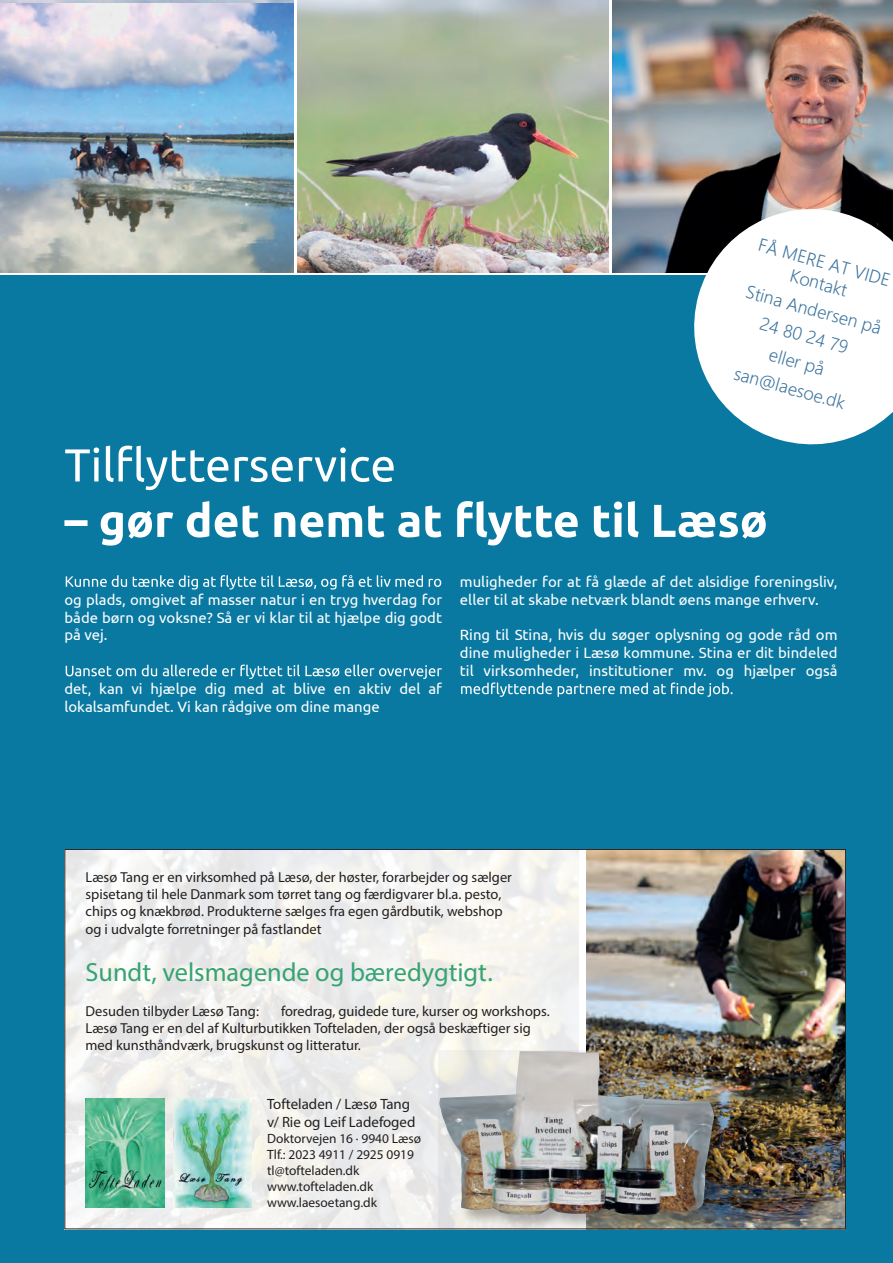
<style>
.page{position:relative;width:893px;height:1263px;background:#fff}
.page>*{position:absolute;margin:0;border:0;box-sizing:border-box;transform-origin:0 0}
.t1{font:italic 600 26.25px "Stag Sans";color:#36a372}
.t2{font:700 17.85px "Ubuntu";color:#0979a1}
.t3{font:300 17.55px/27.3px "Malgun Gothic";color:#3b749f;text-align:center}
.t4{font:14.85px/17.9px "Ubuntu";color:#fff;text-align:justify}
.t5{font:500 14.85px/17.9px "Stag Sans";color:#231f20}
.t6{font:14.85px/17.9px "Ubuntu";color:#0979a1;text-align:center}
.t7{font:14.4px/17.4px "Stag Sans";color:#231f20}
.t8{font:600 14.4px "Stag Sans";color:#231f20}
.t9{font:13.35px/16px "Stag Sans";color:#231f20}
.t10{font:600 13.35px/16px "Stag Sans";color:#231f20}
</style>
<div class="page">
<div style="left:0;top:275px;width:893px;height:988px;background:#0979a1"></div>
<img style="left:66px;top:851px;width:513px;height:376px">
<img style="left:586px;top:851px;width:258px;height:376px">
<img style="left:439px;top:1050px;width:290px;height:177px">
<img style="left:439px;top:1051px;width:275px;height:164px">
<img style="left:86px;top:1099px;width:79px;height:108px">
<img style="left:174px;top:1099px;width:78px;height:108px">
<img style="left:297px;top:0;width:311px;height:272px">
<img style="left:612px;top:0;width:281px;height:272px">
<svg style="left:66px;top:575px;width:375px;height:14px"></svg>
<svg style="left:66px;top:665px;width:376px;height:14px"></svg>
<svg style="left:461px;top:682px;width:272px;height:15px"></svg>
<svg style="left:65px;top:446px;width:329px;height:44px"></svg>
<svg style="left:64px;top:501px;width:702px;height:45px"></svg>
<svg style="left:681px;top:196px;width:212px;height:249px;fill:#fff"></svg>
<img style="left:0;top:3px;width:293px;height:269px">
<p class="t3" style="left:762px;top:234px;width:137px;line-height:21px;rotate:16deg">FÅ MERE AT VIDE<br>Kontakt</p>
<p class="t2" style="left:758px;top:240px;width:140px;rotate:13deg">FÅ MERE AT VID</p>
<p class="t6" style="left:767px;top:263px;width:124px;rotate:13deg">Kontakt<br>Stina Andersen på</p>
<p class="t3" style="left:750px;top:278px;width:141px;rotate:16deg">Stina Andersen på<br>24 80 24 79<br>eller på san@laesoe.dk</p>
<p class="t2" style="left:772px;top:302px;width:96px;rotate:13deg">27 12 94 03</p>
<p class="t6" style="left:789px;top:327px;width:52px;rotate:13deg">eller på</p>
<p class="t4" style="left:64px;top:590px;width:379px">og plads, omgivet af masser natur i en tryg hverdag for både børn og voksne? Så er vi klar til at hjælpe dig godt på vej.</p>
<p class="t4" style="left:64px;top:679px;width:379px">det, kan vi hjælpe dig med at blive en aktiv del af lokalsamfundet. Vi kan rådgive om dine mange</p>
<p class="t4" style="left:460px;top:572px;width:379px">muligheder for at få glæde af det alsidige foreningsliv, eller til at skabe netværk blandt øens mange erhverv.</p>
<p class="t4" style="left:460px;top:626px;width:379px">Ring til Stina, hvis du søger oplysning og gode råd om dine muligheder i Læsø kommune. Stina er dit bindeled til virksomheder, institutioner mv. og hjælper også</p>
<p class="t7" style="left:86px;top:868px;width:428px">Læsø Tang er en virksomhed på Læsø, der høster, forarbejder og sælger spisetang til hele Danmark som tørret tang og færdigvarer bl.a. pesto, chips og knækbrød. Produkterne sælges fra egen gårdbutik, webshop og i udvalgte forretninger på fastlandet</p>
<h1 class="t1" style="left:86px;top:956px;width:409px">Sundt, velsmagende og bæredygtigt.</h1>
<p class="t8" style="left:86px;top:1002px;width:175px">Desuden tilbyder Læsø Tang:</p>
<p class="t7" style="left:86px;top:1002px;width:466px;text-indent:196px">foredrag, guidede ture, kurser og workshops.<br>Læsø Tang er en del af Kulturbutikken Tofteladen, der også beskæftiger sig med kunsthåndværk, brugskunst og litteratur.</p>
<p class="t5" style="left:267px;top:1095px;width:150px">Tofteladen / Læsø Tang v/ Rie og Leif Ladefoged</p>
<p class="t9" style="left:267px;top:1130px;width:156px">Doktorvejen 16 · 9940 Læsø<br>Tlf.: 2023 4911 / 2925 0919 tl@tofteladen.dk</p>
<p class="t10" style="left:267px;top:1178px;width:111px">www.tofteladen.dk www.laesoetang.dk</p>
</div>
